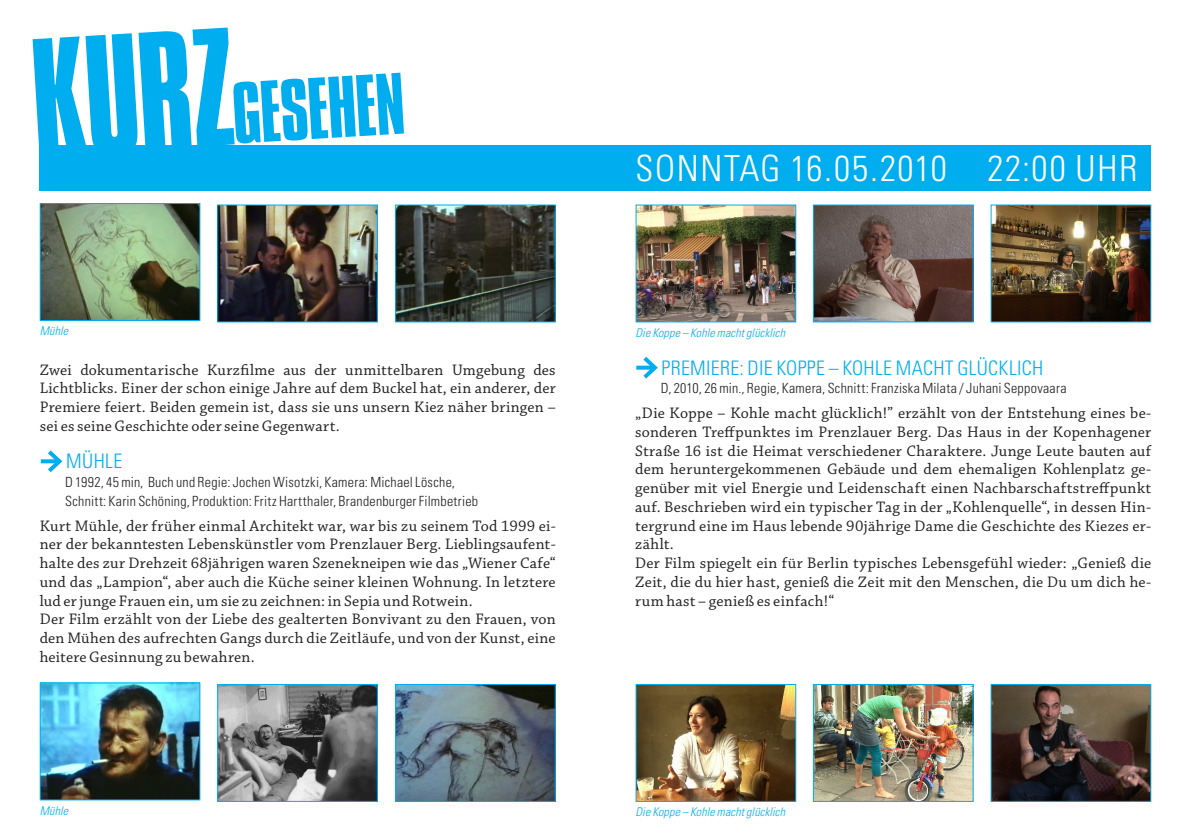
<style>
.page{position:relative;width:1191px;height:840px;background:#fff}
.page>*{position:absolute;margin:0;border:0;box-sizing:border-box;transform-origin:0 0}
.t1{font:300 condensed 36px "Univers";letter-spacing:.045em;color:#fff}
.t2{font:300 condensed 20px "Univers";letter-spacing:.015em;color:#00aeef}
.t3{font:16px/18.8px "Chaparral Pro";letter-spacing:.015em;color:#231f20}
.t4{font:300 condensed 14px/18.8px "Univers";letter-spacing:.02em;color:#231f20}
.t5{font:italic 300 condensed 12px "Univers";letter-spacing:.01em;color:#00aeef}
</style>
<div class="page">
<svg style="left:33px;top:27px;width:371px;height:129px"></svg>
<img style="left:637px;top:206px;width:157px;height:114px">
<img style="left:219px;top:206px;width:157px;height:114px">
<div style="left:217px;top:204px;width:161px;height:118px;border:1px solid #00aeef"></div>
<div style="left:40px;top:145px;width:1111px;height:45px;background:#00aeef"></div>
<svg style="left:636px;top:365px;width:3px;height:4px"></svg>
<svg style="left:639px;top:356px;width:19px;height:23px"></svg>
<img style="left:42px;top:205px;width:156px;height:114px">
<div style="left:40px;top:203px;width:160px;height:118px;border:1px solid #00aeef"></div>
<img style="left:397px;top:206px;width:157px;height:114px">
<div style="left:395px;top:204px;width:161px;height:118px;border:1px solid #00aeef"></div>
<svg style="left:41px;top:459px;width:3px;height:4px"></svg>
<svg style="left:44px;top:450px;width:19px;height:23px"></svg>
<img style="left:992px;top:206px;width:157px;height:114px">
<img style="left:815px;top:206px;width:156px;height:114px">
<img style="left:637px;top:685px;width:157px;height:114px">
<div style="left:635px;top:683px;width:161px;height:118px;border:1px solid #00aeef"></div>
<img style="left:219px;top:685px;width:157px;height:114px">
<div style="left:217px;top:683px;width:161px;height:118px;border:1px solid #00aeef"></div>
<img style="left:42px;top:684px;width:156px;height:114px">
<div style="left:40px;top:682px;width:160px;height:118px;border:1px solid #00aeef"></div>
<img style="left:397px;top:685px;width:157px;height:114px">
<div style="left:395px;top:683px;width:161px;height:118px;border:1px solid #00aeef"></div>
<img style="left:992px;top:685px;width:157px;height:114px">
<div style="left:990px;top:683px;width:161px;height:118px;border:1px solid #00aeef"></div>
<img style="left:815px;top:685px;width:156px;height:114px">
<div style="left:813px;top:683px;width:160px;height:118px;border:1px solid #00aeef"></div>
<p class="t5" style="left:40px;top:324px;width:30px">Mühle</p>
<p class="t3" style="left:40px;top:360px;width:517px;text-align:justify">Zwei dokumentarische Kurzfilme aus der unmittelbaren Umgebung des Lichtblicks. Einer der schon einige Jahre auf dem Buckel hat, ein anderer, der Premiere feiert. Beiden gemein ist, dass sie uns unsern Kiez näher bringen – sei es seine Geschichte oder seine Gegenwart.</p>
<p class="t2" style="left:66px;top:449px;width:58px">MÜHLE</p>
<p class="t4" style="left:65px;top:472px;width:414px">D 1992, 45 min, Buch und Regie: Jochen Wisotzki, Kamera: Michael Lösche,<br>Schnitt: Karin Schöning, Produktion: Fritz Hartthaler, Brandenburger Filmbetrieb</p>
<p class="t3" style="left:40px;top:516px;width:517px">Kurt Mühle, der früher einmal Architekt war, war bis zu seinem Tod 1999 ei&shy;ner der bekanntesten Lebenskünstler vom Prenzlauer Berg. Lieblingsaufent&shy;halte des zur Drehzeit 68jährigen waren Szenekneipen wie das „Wiener Cafe“ und das „Lampion“, aber auch die Küche seiner kleinen Wohnung. In letztere lud er junge Frauen ein, um sie zu zeichnen: in Sepia und Rotwein.<br>Der Film erzählt von der Liebe des gealterten Bonvivant zu den Frauen, von den Mühen des aufrechten Gangs durch die Zeitläufe, und von der Kunst, eine heitere Gesinnung zu bewahren.</p>
<h1 class="t1" style="left:635px;top:146px;width:108px">Sonntag</h1>
<h1 class="t1" style="left:790px;top:146px;width:341px">16.05.2010 22:00 Uhr</h1>
<p class="t5" style="left:635px;top:325px;width:151px">Die Koppe – Kohle macht glücklich</p>
<p class="t2" style="left:661px;top:355px;width:357px">Prem iere: DIE KOPPE – KOHLE MACHT GLÜCKLICH</p>
<p class="t4" style="left:660px;top:378px;width:407px">D, 2010, 26 min., Regie, Kamera, Schnitt: Franziska Milata / Juhani Seppovaara</p>
<p class="t3" style="left:635px;top:404px;width:517px">„Die Koppe – Kohle macht glücklich!” erzählt von der Entstehung eines be&shy;sonderen Treffpunktes im Prenzlauer Berg. Das Haus in der Kopenhagener Straße 16 ist die Heimat verschiedener Charaktere. Junge Leute bauten auf dem heruntergekommenen Gebäude und dem ehemaligen Kohlenplatz ge&shy;genüber mit viel Energie und Leidenschaft einen Nachbarschaftstreffpunkt auf. Beschrieben wird ein typischer Tag in der „Kohlenquelle“, in dessen Hin&shy;tergrund eine im Haus lebende 90jährige Dame die Geschichte des Kiezes er&shy;zählt.<br>Der Film spiegelt ein für Berlin typisches Lebensgefühl wieder: „Genieß die Zeit, die du hier hast, genieß die Zeit mit den Menschen, die Du um dich he&shy;rum hast – genieß es einfach!“</p>
<p class="t5" style="left:40px;top:802px;width:30px">Mühle</p>
<p class="t5" style="left:635px;top:804px;width:151px">Die Koppe – Kohle macht glücklich</p>
</div>
